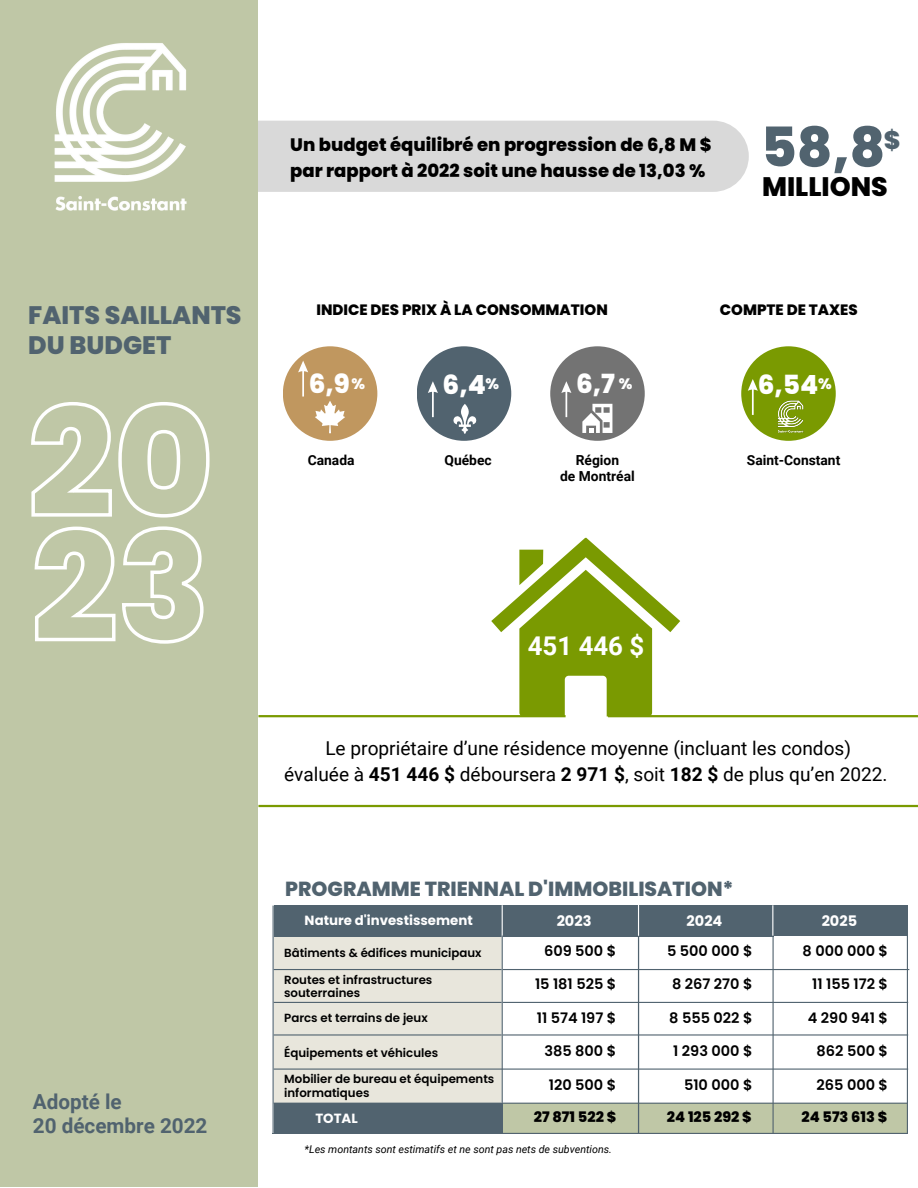
<style>
.page{position:relative;width:918px;height:1188px;background:#fff}
.page>*{position:absolute;margin:0;border:0;box-sizing:border-box;transform-origin:0 0}
.t1{font:800 54.6px "Poppins";color:#51636f}
.t2{font:800 26.7px "Poppins";color:#000}
.t3{font:800 26.4px "Poppins";color:#fff}
.t4{font:700 25.8px "Roboto";color:#fff}
.t5{font:800 25.5px "Poppins";color:#51636f}
.t6{font:800 25.35px/29.4px "Poppins";color:#51636f}
.t7{font:700 20.7px/24.5px "Roboto";color:#51636f}
.t8{font:800 20.4px "Poppins";color:#51636f}
.t9{font:19.05px/25.8px "Roboto";color:#000;text-align:center}
.t10{font:800 18px/25.8px "Poppins";color:#000}
.t11{font:800 15px "Poppins";color:#000}
.t12{font:800 15px "Poppins";color:#fff}
.t13{font:600 14.55px "Poppins";color:#000}
.t14{font:800 14.55px "Poppins";color:#000}
.t15{font:700 14.55px "Poppins";color:#fff}
.t16{font:700 13.8px/16.2px "Roboto";color:#000;text-align:center}
.t17{font:700 13.35px "Poppins";color:#fff}
.t18{font:600 11.85px/13.8px "Poppins";color:#000}
.t19{font:600 11.7px "Poppins";color:#000}
.t20{font:italic 10.65px "Roboto";color:#000}
.s1{font-size:15px}
.s2{font-weight:700}
</style>
<div class="page">
<div style="left:211px;top:121px;width:538px;height:71px;background:#d9d9d9;border-radius:36px"></div>
<div style="left:0;top:0;width:258px;height:1186px;background:#bfc7a6"></div>
<img style="left:54px;top:43px;width:133px;height:168px">
<div style="left:502px;top:1103px;width:406px;height:31px;background:#bfc7a6"></div>
<hr style="left:272px;top:1133px;width:636px;height:1px;background:#51636f">
<svg style="left:31px;top:402px;width:179px;height:116px"></svg>
<svg style="left:34px;top:526px;width:170px;height:118px"></svg>
<div style="left:283px;top:346px;width:94px;height:95px;background:#c0975f;border-radius:50%"></div>
<svg style="left:315px;top:401px;width:30px;height:32px"></svg>
<svg style="left:298px;top:361px;width:10px;height:36px"></svg>
<div style="left:417px;top:346px;width:94px;height:95px;background:#51636f;border-radius:50%"></div>
<svg style="left:428px;top:381px;width:10px;height:36px"></svg>
<svg style="left:453px;top:404px;width:24px;height:30px"></svg>
<div style="left:550px;top:346px;width:95px;height:95px;background:#737373;border-radius:50%"></div>
<svg style="left:561px;top:381px;width:10px;height:36px"></svg>
<div style="left:741px;top:346px;width:95px;height:95px;background:#7a9a01;border-radius:50%"></div>
<svg style="left:748px;top:379px;width:10px;height:36px"></svg>
<img style="left:767px;top:400px;width:49px;height:41px">
<svg style="left:582px;top:404px;width:30px;height:29px"></svg>
<svg style="left:491px;top:538px;width:189px;height:178px"></svg>
<hr style="left:608px;top:715px;width:310px;height:2px;background:#7a9a01">
<hr style="left:258px;top:715px;width:308px;height:2px;background:#7a9a01">
<hr style="left:258px;top:805px;width:660px;height:2px;background:#7a9a01">
<hr style="left:273px;top:906px;width:1px;height:227px;background:#51636f">
<hr style="left:907px;top:906px;width:1px;height:228px;background:#51636f">
<div style="left:502px;top:906px;width:136px;height:30px;background:#51636f"></div>
<div style="left:639px;top:906px;width:134px;height:30px;background:#51636f"></div>
<hr style="left:773px;top:936px;width:1px;height:198px;background:#51636f">
<div style="left:274px;top:936px;width:228px;height:166px;background:#e8e6dc"></div>
<div style="left:773px;top:906px;width:135px;height:30px;background:#51636f"></div>
<hr style="left:274px;top:1002px;width:634px;height:1px;background:#51636f">
<hr style="left:274px;top:969px;width:635px;height:1px;background:#51636f">
<hr style="left:274px;top:1103px;width:633px;height:1px;background:#51636f">
<hr style="left:274px;top:1034px;width:634px;height:2px;background:#51636f">
<div style="left:274px;top:906px;width:228px;height:30px;background:#51636f"></div>
<hr style="left:502px;top:905px;width:1px;height:229px;background:#fff">
<div style="left:274px;top:1103px;width:228px;height:31px;background:#51636f"></div>
<hr style="left:638px;top:936px;width:1px;height:198px;background:#51636f">
<hr style="left:502px;top:936px;width:1px;height:198px;background:#51636f">
<hr style="left:274px;top:1069px;width:634px;height:1px;background:#51636f">
<hr style="left:772px;top:905px;width:1px;height:31px;background:#fff">
<h3 class="t6" style="left:28px;top:301px;width:215px">FAITS SAILLANTS<br>DU BUDGET</h3>
<h3 class="t10" style="left:290px;top:132px;width:423px">Un budget équilibré en progression de 6,8 M $ par rapport à 2022 soit une hausse de 13,03 %</h3>
<h1 class="t1" style="left:761px;top:109px;width:126px">58,8</h1>
<h3 class="t5" style="left:884px;top:122px;width:18px">$</h3>
<h2 class="t2" style="left:762px;top:168px;width:127px">MILLIONS</h2>
<p class="t11" style="left:316px;top:299px;width:293px">INDICE DES PRIX À LA CONSOMMATION</p>
<p class="t11" style="left:720px;top:299px;width:139px">COMPTE DE TAXES</p>
<h3 class="t3" style="left:309px;top:365px;width:58px">6,9<span class="s1">%</span></h3>
<h3 class="t3" style="left:443px;top:366px;width:58px">6,4<sup>%</sup></h3>
<h3 class="t3" style="left:576px;top:365px;width:58px">6,7 <span class="s1">%</span></h3>
<h3 class="t3" style="left:758px;top:366px;width:62px">6,54</h3>
<p class="t12" style="left:818px;top:373px;width:15px">%</p>
<p class="t16" style="left:308px;top:453px;width:48px">Canada</p>
<p class="t16" style="left:445px;top:453px;width:49px">Québec</p>
<p class="t16" style="left:560px;top:452px;width:76px">Région<br>de Montréal</p>
<p class="t16" style="left:747px;top:453px;width:95px">Saint-Constant</p>
<h3 class="t7" style="left:33px;top:1089px;width:176px">Adopté le<br>20 décembre 2022</h3>
<h3 class="t4" style="left:528px;top:631px;width:118px">451 446 $</h3>
<h3 class="t9" style="left:284px;top:735px;width:605px">Le propriétaire d’une résidence moyenne (incluant les condos)<br>évaluée à <span class="s2">451 446 $</span> déboursera <span class="s2">2 971 $</span>, soit <span class="s2">182 $</span> de plus qu’en 2022.</h3>
<h3 class="t8" style="left:285px;top:875px;width:450px">PROGRAMME TRIENNAL D'IMMOBILISATION*</h3>
<p class="t17" style="left:305px;top:911px;width:170px">Nature d'investissement</p>
<p class="t15" style="left:557px;top:910px;width:36px">2023</p>
<p class="t15" style="left:687px;top:910px;width:37px">2024</p>
<p class="t15" style="left:822px;top:910px;width:37px">2025</p>
<p class="t13" style="left:667px;top:941px;width:87px">5 500 000 $</p>
<p class="t13" style="left:672px;top:974px;width:82px">8 267 270 $</p>
<p class="t13" style="left:669px;top:1007px;width:85px">8 555 022 $</p>
<p class="t13" style="left:673px;top:1041px;width:81px">1 293 000 $</p>
<p class="t13" style="left:684px;top:1074px;width:70px">510 000 $</p>
<p class="t13" style="left:544px;top:941px;width:74px">609 500 $</p>
<p class="t13" style="left:535px;top:974px;width:83px">15 181 525 $</p>
<p class="t13" style="left:537px;top:1007px;width:81px">11 574 197 $</p>
<p class="t13" style="left:544px;top:1041px;width:73px">385 800 $</p>
<p class="t13" style="left:549px;top:1074px;width:69px">120 500 $</p>
<p class="t13" style="left:803px;top:941px;width:87px">8 000 000 $</p>
<p class="t13" style="left:812px;top:974px;width:77px">11 155 172 $</p>
<p class="t13" style="left:808px;top:1007px;width:82px">4 290 941 $</p>
<p class="t13" style="left:817px;top:1041px;width:73px">862 500 $</p>
<p class="t13" style="left:817px;top:1074px;width:73px">265 000 $</p>
<p class="t19" style="left:284px;top:945px;width:199px">Bâtiments &amp; édifices municipaux</p>
<p class="t18" style="left:284px;top:973px;width:150px;line-height:12.8px">Routes et infrastructures souterraines</p>
<p class="t18" style="left:284px;top:1011px;width:145px">Parcs et terrains de jeux</p>
<p class="t18" style="left:284px;top:1046px;width:155px">Équipements et véhicules</p>
<p class="t18" style="left:284px;top:1072px;width:212px">Mobilier de bureau et équipements informatiques</p>
<p class="t17" style="left:315px;top:1109px;width:44px">TOTAL</p>
<p class="t14" style="left:534px;top:1107px;width:84px">27 871 522 $</p>
<p class="t14" style="left:667px;top:1107px;width:86px">24 125 292 $</p>
<p class="t20" style="left:305px;top:1143px;width:309px">*Les montants sont estimatifs et ne sont pas nets de subventions.</p>
<p class="t14" style="left:802px;top:1107px;width:87px">24 573 613 $</p>
</div>
